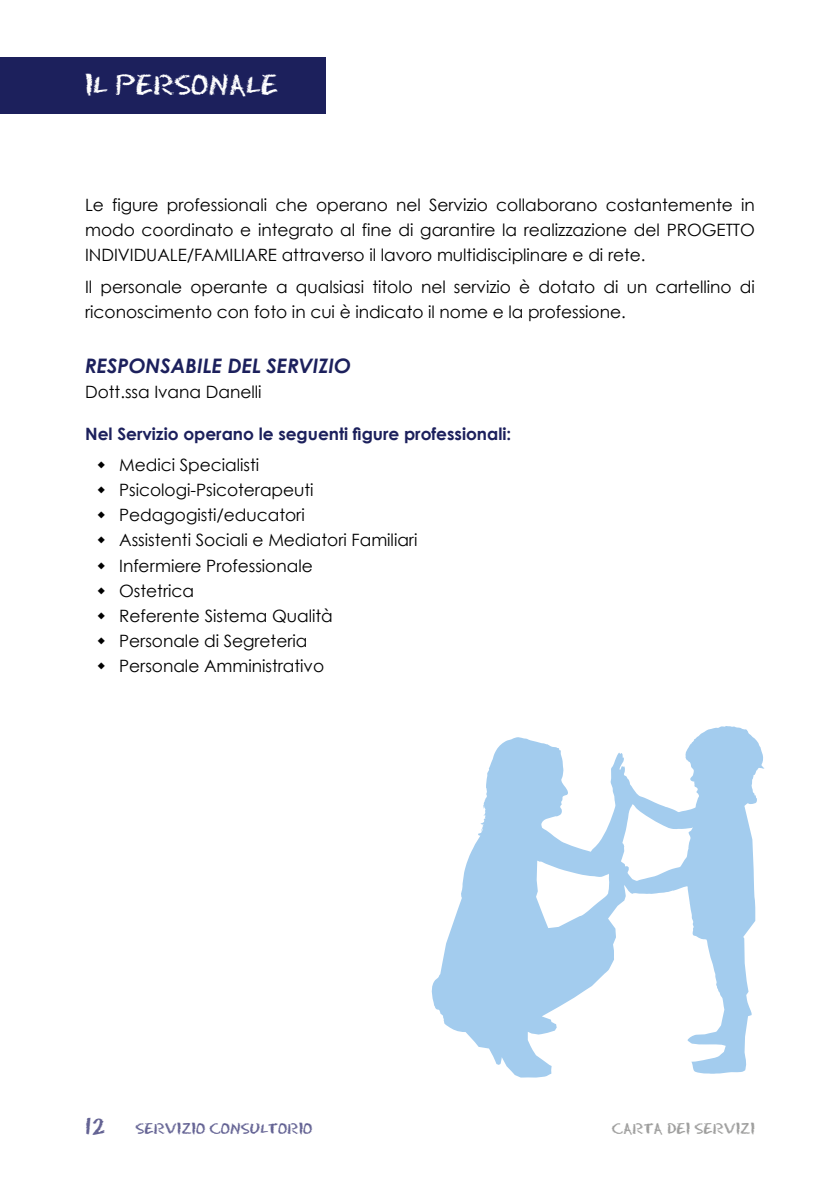
<style>
.page{position:relative;width:840px;height:1191px;background:#fff}
.page>*{position:absolute;margin:0;border:0;box-sizing:border-box;transform-origin:0 0}
.t1{font:30px "Eraser Dust";color:#fff}
.t2{font:24px "Eraser Dust";color:#636293}
.t3{font:italic 700 20px "Century Gothic";color:#1c205c}
.t4{font:17px/25px "Century Gothic";color:#000}
.t5{font:700 17px "Century Gothic";color:#1c205c}
.t6{font:16px "Eraser Dust";color:#636293}
.t7{font:16px "Eraser Dust";color:#9d9d9c}
</style>
<div class="page">
<svg style="left:431px;top:726px;width:332px;height:351px"></svg>
<div style="left:0;top:57px;width:325px;height:56px;background:#1c205c"></div>
<h1 class="t1" style="left:85px;top:64px;width:195px">IL PERSONALE</h1>
<p class="t4" style="left:85px;top:192px;width:671px;text-align:justify">Le figure professionali che operano nel Servizio collaborano costantemente in modo coordinato e integrato al fine di garantire la realizzazione del PROGETTO INDIVIDUALE/FAMILIARE attraverso il lavoro multidisciplinare e di rete.</p>
<p class="t4" style="left:85px;top:274px;width:670px">Il personale operante a qualsiasi titolo nel servizio è dotato di un cartellino di riconoscimento con foto in cui è indicato il nome e la professione.</p>
<p class="t3" style="left:85px;top:350px;width:267px">RESPONSABILE DEL SERVIZIO</p>
<p class="t4" style="left:85px;top:379px;width:178px">Dott.ssa Ivana Danelli</p>
<p class="t5" style="left:85px;top:420px;width:427px">Nel Servizio operano le seguenti figure professionali:</p>
<p class="t4" style="left:119px;top:452px;width:299px">Medici Specialisti<br>Psicologi-Psicoterapeuti<br>Pedagogisti/educatori<br>Assistenti Sociali e Mediatori Familiari<br>Infermiere Professionale<br>Ostetrica<br>Referente Sistema Qualità<br>Personale di Segreteria<br>Personale Amministrativo</p>
<h2 class="t2" style="left:85px;top:1109px;width:22px">12</h2>
<p class="t6" style="left:135px;top:1117px;width:178px">SERVIZIO CONSULTORIO</p>
<p class="t7" style="left:611px;top:1117px;width:144px">CARTA DEI SERVIZI</p>
</div>
